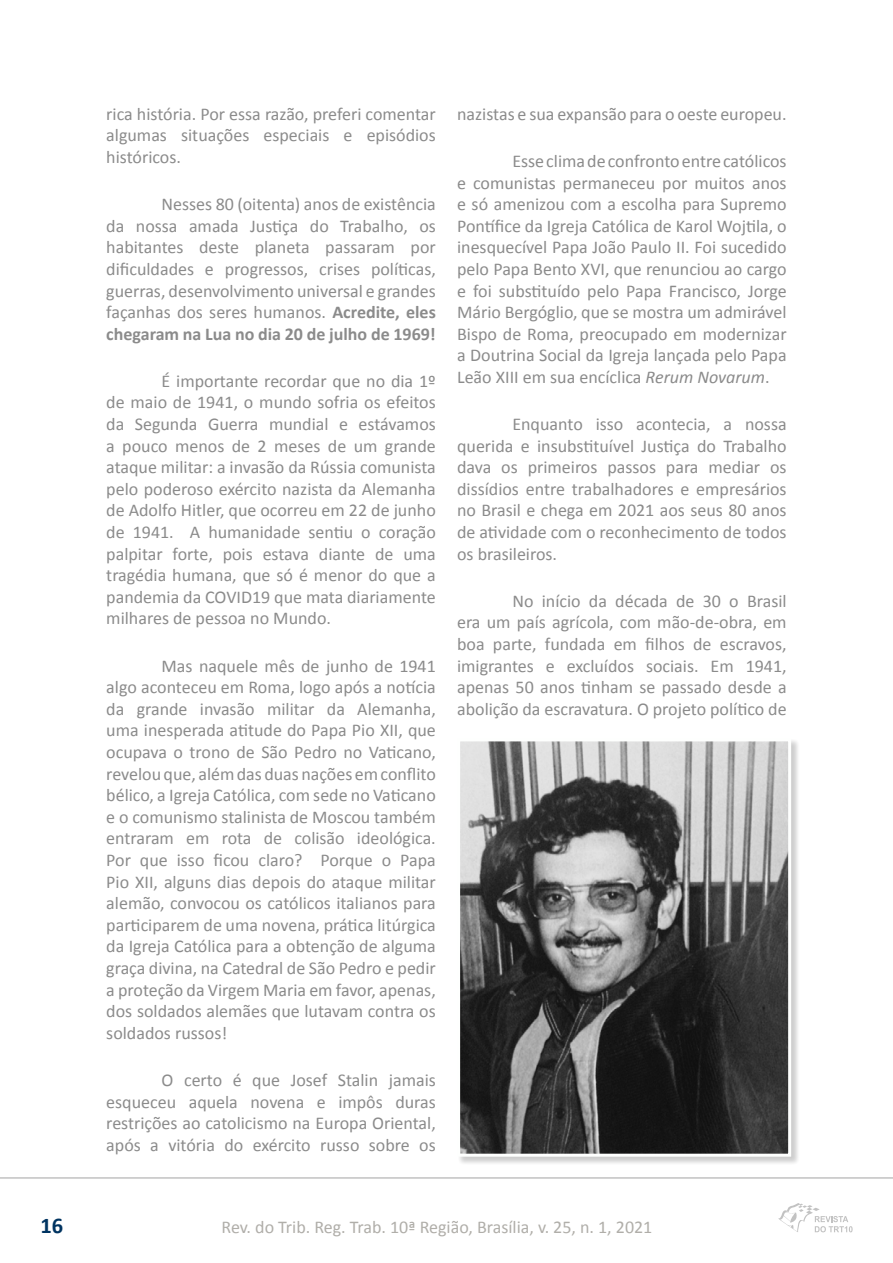
<style>
.page{position:relative;width:893px;height:1263px;background:#fff}
.page>*{position:absolute;margin:0;border:0;box-sizing:border-box;transform-origin:0 0}
.t1{font:700 22.5px "Calibri";color:#003461}
.t2{font:18px/21.6px "Calibri";color:#8b8b8b;text-align:justify}
.t3{font:18px "Calibri";color:#b0aea9}
.s1{font-weight:700}
.s2{font-style:italic}
</style>
<div class="page">
<hr style="left:0;top:1177px;width:893px;height:2px;background:#c2c2c2">
<svg style="left:778px;top:1203px;width:75px;height:30px"></svg>
<svg style="left:459px;top:740px;width:339px;height:423px;background:#dbdbdb"></svg>
<img style="left:461px;top:742px;width:326px;height:411px">
<div style="left:457px;top:738px;width:334px;height:419px;border:3px solid #fefffe"></div>
<p class="t2" style="left:106px;top:103px;width:331px">rica história. Por essa razão, preferi comentar algumas situações especiais e episódios históricos.</p>
<p class="t2" style="left:106px;top:193px;width:331px;text-indent:55px">Nesses 80 (oitenta) anos de existência da nossa amada Justiça do Trabalho, os habitantes deste planeta passaram por dificuldades e progressos, crises políticas, guerras, desenvolvimento universal e grandes façanhas dos seres humanos. <span class="s1">Acredite, eles chegaram na Lua no dia 20 de julho de 1969!</span></p>
<p class="t2" style="left:106px;top:370px;width:331px;text-indent:55px">É importante recordar que no dia 1º de maio de 1941, o mundo sofria os efeitos da Segunda Guerra mundial e estávamos a pouco menos de 2 meses de um grande ataque militar: a invasão da Rússia comunista pelo poderoso exército nazista da Alemanha de Adolfo Hitler, que ocorreu em 22 de junho de 1941. A humanidade sentiu o coração palpitar forte, pois estava diante de uma tragédia humana, que só é menor do que a pandemia da COVID19 que mata diariamente milhares de pessoa no Mundo.</p>
<p class="t2" style="left:106px;top:655px;width:331px;text-indent:55px">Mas naquele mês de junho de 1941 algo aconteceu em Roma, logo após a notícia da grande invasão militar da Alemanha, uma inesperada atitude do Papa Pio XII, que ocupava o trono de São Pedro no Vaticano, revelou que, além das duas nações em conflito bélico, a Igreja Católica, com sede no Vaticano e o comunismo stalinista de Moscou também entraram em rota de colisão ideológica.<br>Por que isso ficou claro? Porque o Papa Pio XII, alguns dias depois do ataque militar alemão, convocou os católicos italianos para participarem de uma novena, prática litúrgica da Igreja Católica para a obtenção de alguma graça divina, na Catedral de São Pedro e pedir a proteção da Virgem Maria em favor, apenas, dos soldados alemães que lutavam contra os soldados russos!</p>
<p class="t2" style="left:106px;top:1069px;width:331px;text-indent:55px">O certo é que Josef Stalin jamais esqueceu aquela novena e impôs duras restrições ao catolicismo na Europa Oriental, após a vitória do exército russo sobre os</p>
<p class="t2" style="left:457px;top:103px;width:331px">nazistas e sua expansão para o oeste europeu.</p>
<p class="t2" style="left:457px;top:150px;width:331px;text-indent:55px">Esse clima de confronto entre católicos e comunistas permaneceu por muitos anos e só amenizou com a escolha para Supremo Pontífice da Igreja Católica de Karol Wojtila, o inesquecível Papa João Paulo II. Foi sucedido pelo Papa Bento XVI, que renunciou ao cargo e foi substituído pelo Papa Francisco, Jorge Mário Bergóglio, que se mostra um admirável Bispo de Roma, preocupado em modernizar a Doutrina Social da Igreja lançada pelo Papa Leão XIII em sua encíclica <span class="s2">Rerum Novarum</span>.</p>
<p class="t2" style="left:457px;top:413px;width:331px;text-indent:55px">Enquanto isso acontecia, a nossa querida e insubstituível Justiça do Trabalho dava os primeiros passos para mediar os dissídios entre trabalhadores e empresários no Brasil e chega em 2021 aos seus 80 anos de atividade com o reconhecimento de todos os brasileiros.</p>
<p class="t2" style="left:457px;top:590px;width:331px;text-indent:55px">No início da década de 30 o Brasil era um país agrícola, com mão-de-obra, em boa parte, fundada em filhos de escravos, imigrantes e excluídos sociais. Em 1941, apenas 50 anos tinham se passado desde a abolição da escravatura. O projeto político de</p>
<p class="t1" style="left:40px;top:1214px;width:24px">16</p>
<p class="t3" style="left:222px;top:1218px;width:432px">Rev. do Trib. Reg. Trab. 10ª Região, Brasília, v. 25, n. 1, 2021</p>
</div>
